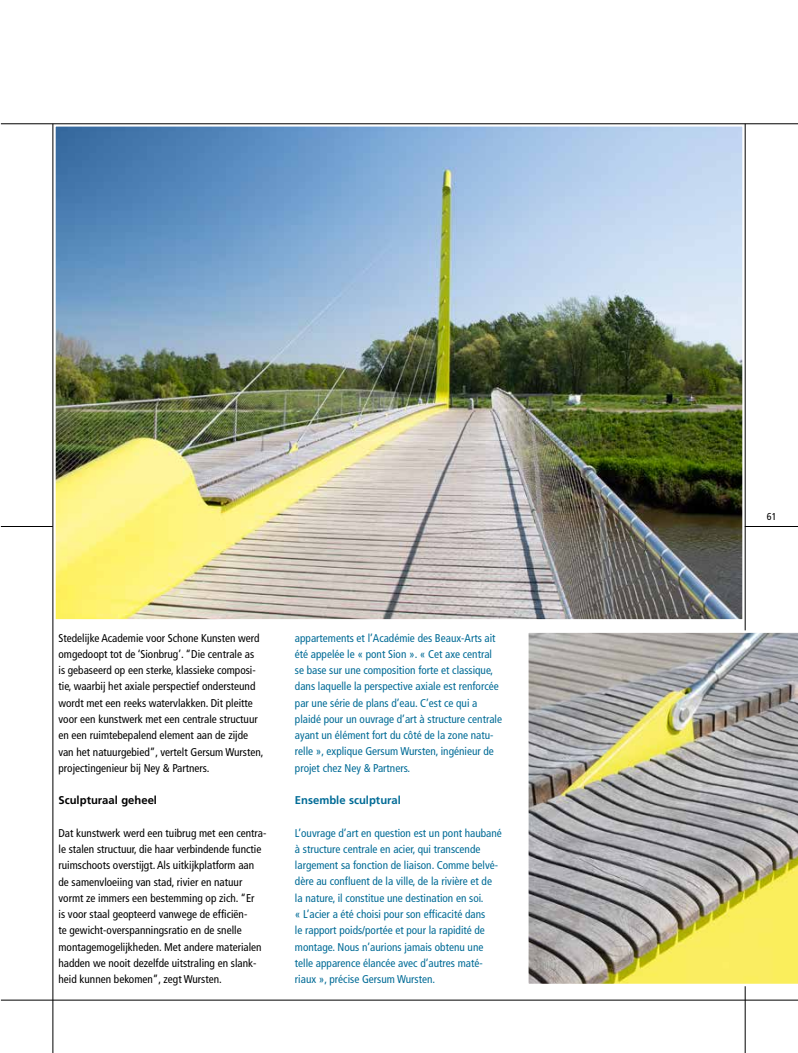
<style>
.page{position:relative;width:798px;height:1053px;background:#fff}
.page>*{position:absolute;margin:0;border:0;box-sizing:border-box;transform-origin:0 0}
.t1{font:condensed 11.25px/16.2px "Frutiger LT Pro";color:#000}
.t2{font:condensed 11.25px/16.2px "Frutiger LT Pro";color:#006b96}
.t3{font:700 11.25px "Frutiger LT Pro";color:#006b96}
.t4{font:700 11.25px "Frutiger LT Pro";color:#000}
.t5{font:condensed 10px "Frutiger LT Pro";color:#000}
</style>
<div class="page">
<img style="left:56px;top:127px;width:685px;height:491px">
<hr style="left:744px;top:526px;width:53px;height:1px;background:#000">
<hr style="left:1px;top:526px;width:52px;height:1px;background:#000">
<hr style="left:1px;top:123px;width:796px;height:1px;background:#000">
<hr style="left:1px;top:999px;width:796px;height:1px;background:#000">
<hr style="left:744px;top:124px;width:1px;height:928px;background:#000">
<hr style="left:53px;top:124px;width:1px;height:928px;background:#000">
<img style="left:528px;top:630px;width:269px;height:356px">
<p class="t1" style="left:58px;top:629px;width:206px">Stedelijke Academie voor Schone Kunsten werd omgedoopt tot de ‘Sionbrug’. “Die centrale as is gebaseerd op een sterke, klassieke composi&shy;tie, waarbij het axiale perspectief ondersteund wordt met een reeks watervlakken. Dit pleitte voor een kunstwerk met een centrale structuur en een ruimtebepalend element aan de zijde van het natuurgebied”, vertelt Gersum Wursten, projectingenieur bij Ney &amp; Partners.</p>
<p class="t4" style="left:58px;top:793px;width:100px">Sculpturaal geheel</p>
<p class="t1" style="left:58px;top:824px;width:209px">Dat kunstwerk werd een tuibrug met een centra&shy;le stalen structuur, die haar verbindende functie ruimschoots overstijgt. Als uitkijkplatform aan de samenvloeiing van stad, rivier en natuur vormt ze immers een bestemming op zich. “Er<br>is voor staal geopteerd vanwege de efficiën-<br>te gewicht-overspanningsratio en de snelle montagemogelijkheden. Met andere materialen hadden we nooit dezelfde uitstraling en slank&shy;heid kunnen bekomen”, zegt Wursten.</p>
<p class="t2" style="left:295px;top:629px;width:208px">appartements et l’Académie des Beaux-Arts ait été appelée le « pont Sion ». « Cet axe central se base sur une composition forte et classique, dans laquelle la perspective axiale est renforcée par une série de plans d’eau. C’est ce qui a plaidé pour un ouvrage d’art à structure centrale ayant un élément fort du côté de la zone natu&shy;relle », explique Gersum Wursten, ingénieur de projet chez Ney &amp; Partners.</p>
<p class="t3" style="left:295px;top:793px;width:107px">Ensemble sculptural</p>
<p class="t2" style="left:295px;top:824px;width:208px">L’ouvrage d’art en question est un pont haubané à structure centrale en acier, qui transcende largement sa fonction de liaison. Comme belvé&shy;dère au confluent de la ville, de la rivière et de la nature, il constitue une destination en soi.<br>« L’acier a été choisi pour son efficacité dans<br>le rapport poids/portée et pour la rapidité de montage. Nous n’aurions jamais obtenu une telle apparence élancée avec d’autres maté&shy;riaux », précise Gersum Wursten.</p>
<p class="t5" style="left:766px;top:510px;width:11px">61</p>
</div>
